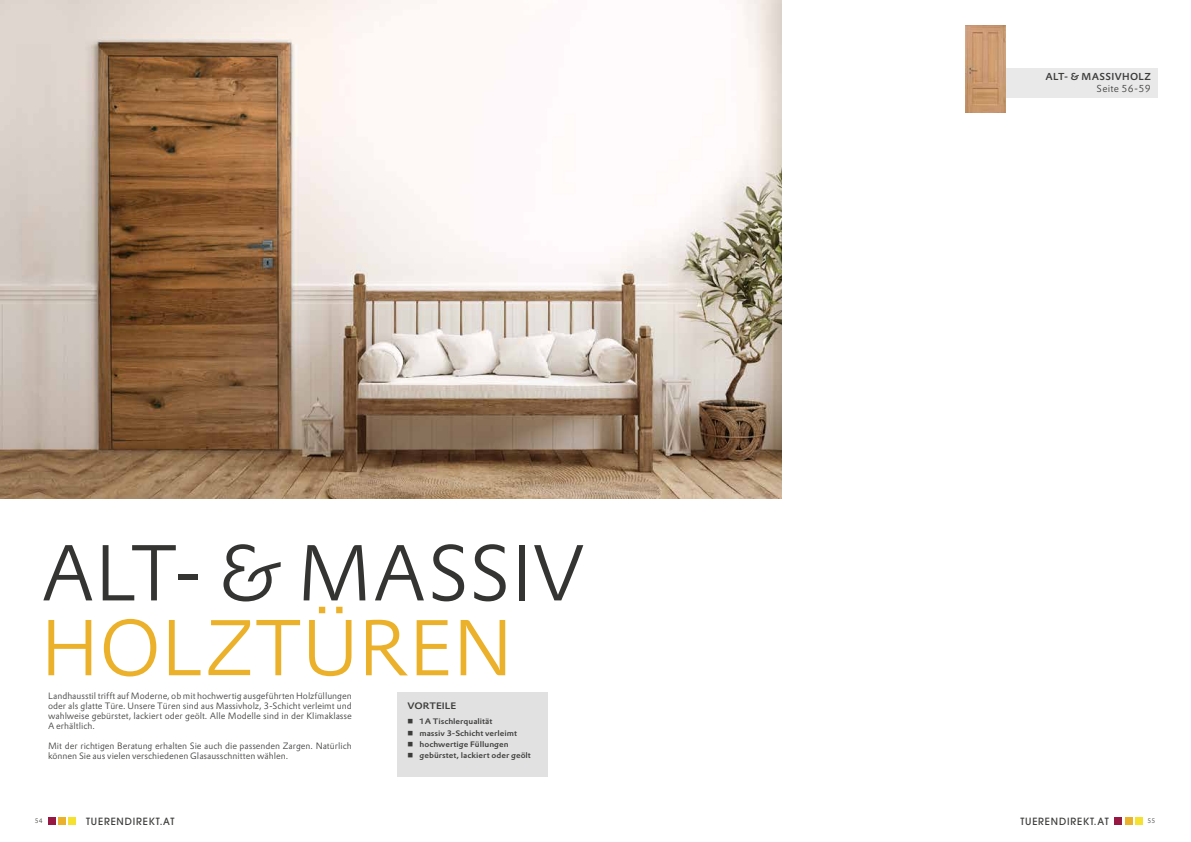
<style>
.page{position:relative;width:1191px;height:842px;background:#fff}
.page>*{position:absolute;margin:0;border:0;box-sizing:border-box;transform-origin:0 0}
.t1{font:300 77.4px "DTL Prokyon TPRO";letter-spacing:-.005em;color:#343432}
.t2{font:300 77.4px "DTL Prokyon TPRO";letter-spacing:-.005em;color:#ecb12a}
.t3{font:500 9.9px "ITC Avant Garde Std";letter-spacing:.08em;color:#3c3c3b}
.t4{font:500 9.9px "DTL Prokyon TPRO";letter-spacing:.03em;color:#3c3c3b}
.t5{font:300 9.9px "DTL Prokyon TPRO";letter-spacing:.03em;color:#3c3c3b}
.t6{font:500 9.2px "DTL Prokyon TPRO";color:#3c3c3b;scale:1.1 1}
.t7{font:300 9px/10px "DTL Prokyon TPRO";color:#3c3c3b;text-align:justify}
.t8{font:500 7.8px "DTL Prokyon TPRO";color:#3c3c3b;scale:1.1 1}
.t9{font:300 6.4px "DTL Prokyon TPRO";color:#3c3c3b}
</style>
<div class="page">
<div style="left:48px;top:817px;width:8px;height:8px;background:#971843"></div>
<div style="left:58px;top:817px;width:8px;height:8px;background:#ecb12a"></div>
<div style="left:69px;top:817px;width:7px;height:8px;background:#f7e12f"></div>
<div style="left:1114px;top:817px;width:8px;height:8px;background:#971843"></div>
<div style="left:1125px;top:817px;width:7px;height:8px;background:#ecb12a"></div>
<div style="left:1135px;top:817px;width:7px;height:8px;background:#f7e12f"></div>
<div style="left:965px;top:68px;width:192px;height:30px;background:#e9e9e9"></div>
<div style="left:397px;top:692px;width:150px;height:84px;background:#e1e1e1"></div>
<img style="left:0;top:0;width:781px;height:498px">
<img style="left:965px;top:26px;width:40px;height:86px">
<h1 class="t1" style="left:41px;top:522px;width:546px">ALT- &amp; MASSIV</h1>
<h1 class="t2" style="left:41px;top:597px;width:474px">HOLZTÜREN</h1>
<p class="t7" style="left:48px;top:691px;width:305px">Landhausstil trifft auf Moderne, ob mit hochwertig ausgeführten Holzfüllungen oder als glatte Türe. Unsere Türen sind aus Massivholz, 3-Schicht verleimt und wahlweise gebürstet, lackiert oder geölt. Alle Modelle sind in der Klimaklasse A erhältlich.</p>
<p class="t7" style="left:48px;top:741px;width:305px">Mit der richtigen Beratung erhalten Sie auch die passenden Zargen. Natürlich können Sie aus vielen verschiedenen Glasausschnitten wählen.</p>
<p class="t6" style="left:407px;top:700px;width:46px">VORTEILE</p>
<p class="t8" style="left:407px;top:716px;width:79px">■ 1A Tischlerqualität</p>
<p class="t8" style="left:407px;top:728px;width:101px">■ massiv 3-Schicht verleimt</p>
<p class="t8" style="left:407px;top:739px;width:93px">■ hochwertige Füllungen</p>
<p class="t8" style="left:407px;top:750px;width:114px">■ gebürstet, lackiert oder geölt</p>
<p class="t4" style="left:1045px;top:70px;width:107px">ALT- &amp; MASSIVHOLZ</p>
<p class="t5" style="left:1096px;top:82px;width:56px">Seite 56-59</p>
<p class="t9" style="left:35px;top:816px;width:9px">54</p>
<p class="t3" style="left:86px;top:815px;width:90px">TUERENDIREKT.AT</p>
<p class="t3" style="left:1020px;top:815px;width:90px">TUERENDIREKT.AT</p>
<p class="t9" style="left:1147px;top:817px;width:9px">55</p>
</div>
